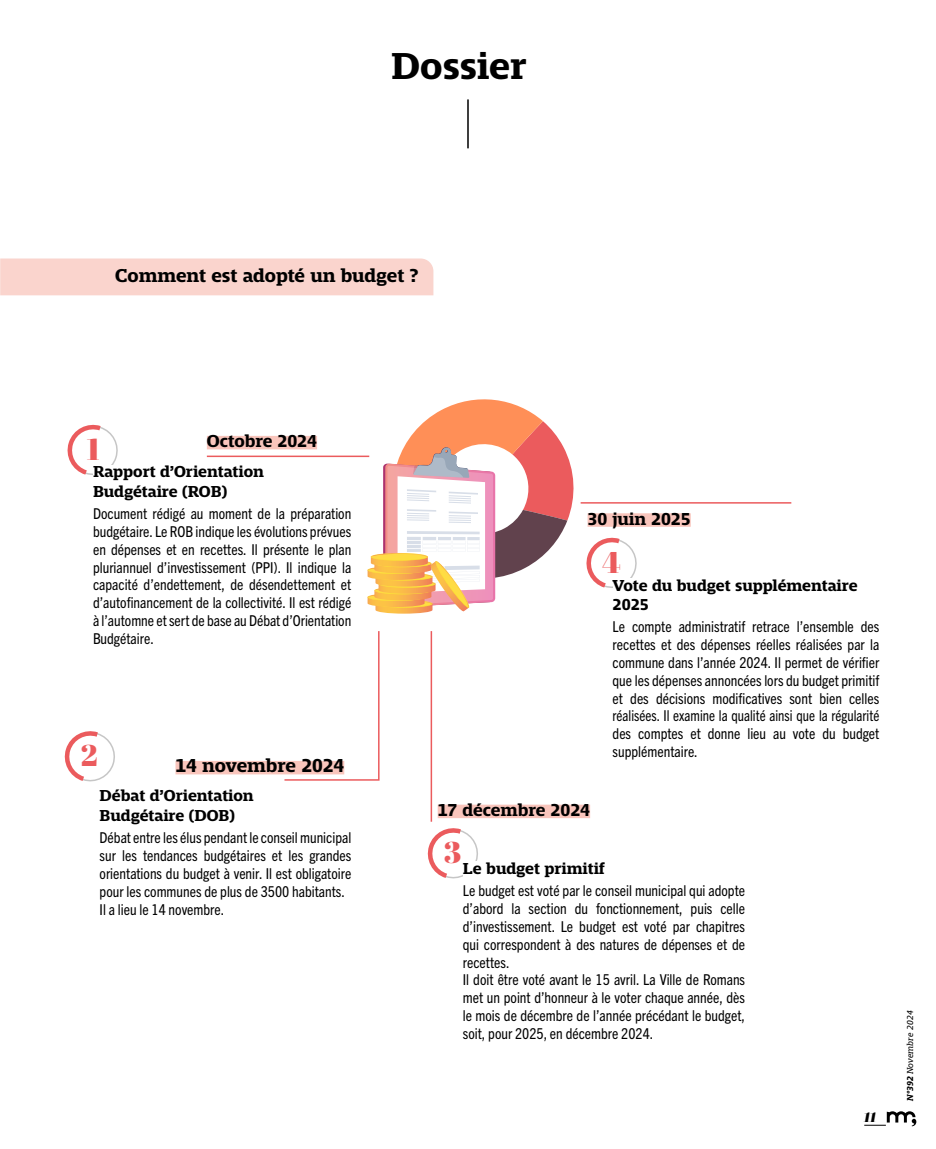
<style>
.page{position:relative;width:936px;height:1149px;background:#fff}
.page>*{position:absolute;margin:0;border:0;box-sizing:border-box;transform-origin:0 0}
.t1{font:700 39px "Mislab Std";color:#000}
.t2{font:900 30px "Abril Display";color:#eb5b5d}
.t3{font:700 19.5px "Mislab Std";color:#000}
.t4{font:700 18px "Mislab Std";color:#000}
.t5{font:700 16.5px/19.5px "Mislab Std";color:#000}
.t6{font:condensed 15px/17.9px "Trade Gothic Next LT Pro";color:#000}
.t7{font:italic 13.35px "Abril Display Bl";color:#000}
.t8{font:italic 9px "Mislab Std";color:#000}
.s1{font-weight:700}
</style>
<div class="page">
<hr style="left:467px;top:99px;width:1px;height:49px;background:#000">
<div style="left:0;top:258px;width:433px;height:37px;background:#fad4cd"></div>
<div style="left:207px;top:436px;width:110px;height:13px;background:#f9c5bc"></div>
<div style="left:587px;top:513px;width:103px;height:13px;background:#f9c5bc"></div>
<div style="left:175px;top:760px;width:169px;height:14px;background:#f9c5bc"></div>
<div style="left:437px;top:804px;width:153px;height:13px;background:#f9c5bc"></div>
<hr style="left:207px;top:455px;width:162px;height:2px;background:#eb5b5d">
<hr style="left:580px;top:502px;width:211px;height:1px;background:#eb5b5d">
<svg style="left:283px;top:631px;width:97px;height:150px"></svg>
<hr style="left:430px;top:631px;width:2px;height:190px;background:#eb5b5d">
<svg style="left:67px;top:424px;width:51px;height:51px"></svg>
<svg style="left:367px;top:399px;width:273px;height:214px"></svg>
<svg style="left:64px;top:731px;width:51px;height:51px"></svg>
<svg style="left:427px;top:828px;width:51px;height:51px"></svg>
<div style="left:93px;top:465px;width:258px;height:198px;background:#fff"></div>
<div style="left:463px;top:861px;width:282px;height:184px;background:#fff"></div>
<div style="left:612px;top:578px;width:267px;height:198px;background:#fff"></div>
<svg style="left:864px;top:1111px;width:52px;height:14px"></svg>
<h1 class="t1" style="left:391px;top:47px;width:137px">Dossier</h1>
<h3 class="t3" style="left:115px;top:265px;width:305px">Comment est adopté un budget ?</h3>
<h2 class="t2" style="left:87px;top:428px;width:14px">1</h2>
<p class="t4" style="left:207px;top:432px;width:112px">Octobre 2024</p>
<p class="t5" style="left:93px;top:462px;width:172px">Rapport d’Orientation<br>Budgétaire (ROB)</p>
<p class="t6" style="left:93px;top:503px;width:260px;text-align:justify">Document rédigé au moment de la préparation budgétaire. Le ROB indique les évolutions prévues en dépenses et en recettes. Il présente le plan pluriannuel d’investissement (PPI). Il indique la capacité d’endettement, de désendettement et d’autofinancement de la collectivité. Il est rédigé à l’automne et sert de base au Débat d’Orientation Budgétaire.</p>
<h2 class="t2" style="left:81px;top:734px;width:18px">2</h2>
<h3 class="t3" style="left:175px;top:755px;width:170px">14 novembre 2024</h3>
<p class="t5" style="left:100px;top:786px;width:155px">Débat d’Orientation<br>Budgétaire (DOB)</p>
<p class="t6" style="left:100px;top:827px;width:253px">Débat entre les élus pendant le conseil municipal sur les tendances budgétaires et les grandes orientations du budget à venir. Il est obligatoire pour les communes de plus de 3500 habitants.<br>Il a lieu le 14 novembre.</p>
<p class="t4" style="left:587px;top:509px;width:105px">30 juin 2025</p>
<h2 class="t2" style="left:602px;top:540px;width:20px">4</h2>
<p class="t5" style="left:612px;top:575px;width:246px">Vote du budget supplémentaire<br>2025</p>
<p class="t6" style="left:612px;top:616px;width:268px;text-align:justify">Le compte administratif retrace l’ensemble des recettes et des dépenses réelles réalisées par la commune dans l’année 2024. Il permet de vérifier que les dépenses annoncées lors du budget primitif et des décisions modificatives sont bien celles réalisées. Il examine la qualité ainsi que la régularité des comptes et donne lieu au vote du budget supplémentaire.</p>
<p class="t4" style="left:437px;top:800px;width:154px">17 décembre 2024</p>
<h2 class="t2" style="left:444px;top:831px;width:19px">3</h2>
<p class="t5" style="left:463px;top:858px;width:143px">Le budget primitif</p>
<p class="t6" style="left:463px;top:880px;width:284px">Le budget est voté par le conseil municipal qui adopte d’abord la section du fonctionnement, puis celle d’investissement. Le budget est voté par chapitres qui correspondent à des natures de dépenses et de recettes.<br>Il doit être voté avant le 15 avril. La Ville de Romans met un point d’honneur à le voter chaque année, dès le mois de décembre de l’année précédant le budget, soit, pour 2025, en décembre 2024.</p>
<p class="t7" style="left:863px;top:1107px;width:14px">11</p>
<p class="t8" style="left:905px;top:1100px;width:92px;rotate:-90deg"><span class="s1">N°392</span> Novembre 2024</p>
</div>
